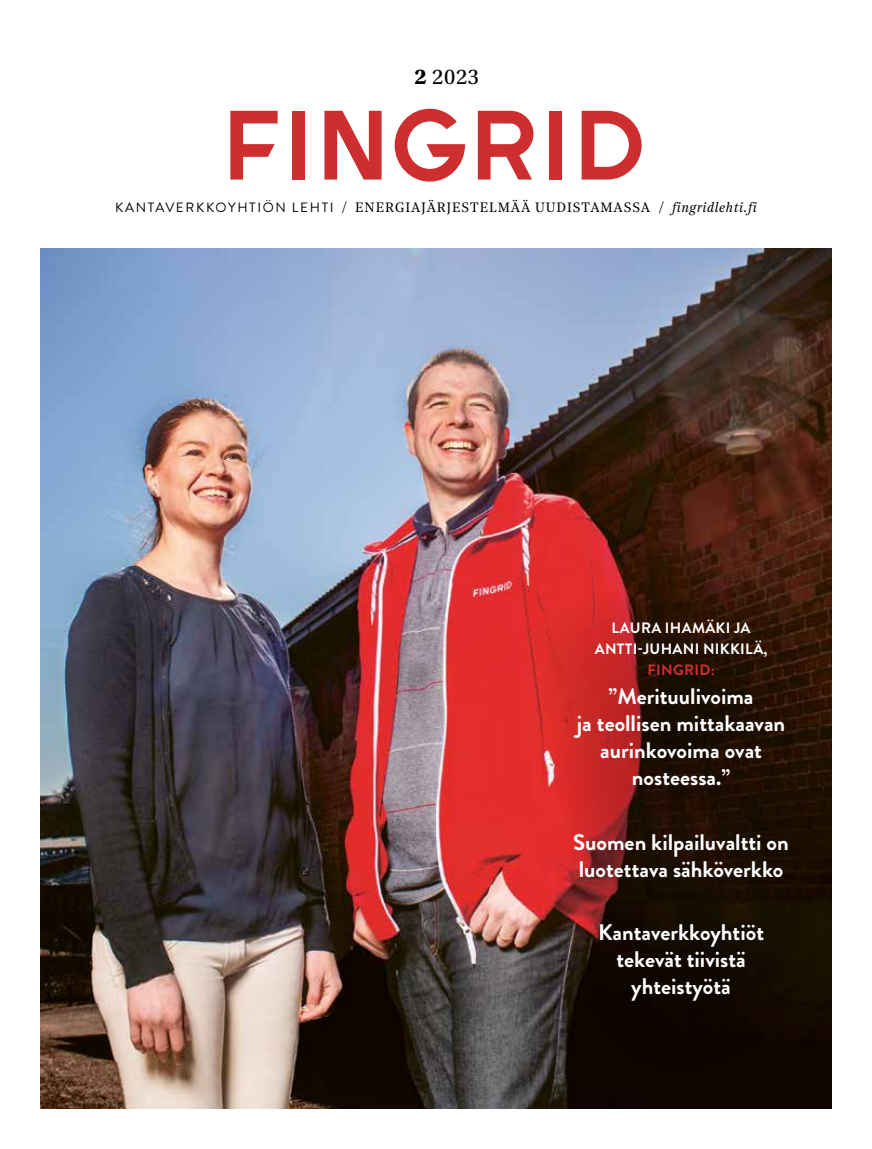
<style>
.page{position:relative;width:872px;height:1149px;background:#fff}
.page>*{position:absolute;margin:0;border:0;box-sizing:border-box;transform-origin:0 0}
.t1{font:700 22.5px/27px "Brandon Grotesque";color:#fff;text-align:center}
.t2{font:22.5px "Utopia Std";color:#000}
.t3{font:700 15px/21px "Brandon Grotesque";letter-spacing:.02em;color:#fff;text-align:center}
.t4{font:700 15px "Brandon Grotesque";letter-spacing:.02em;color:#cd2f30}
.t5{font:13.5px "Noe Text";letter-spacing:.07em;color:#000}
.s1{font-weight:700}
.s2{font-family:"Brandon Grotesque"}
.s3{font-style:italic}
</style>
<div class="page">
<img style="left:40px;top:249px;width:791px;height:859px">
<svg style="left:533px;top:578px;width:289px;height:491px;background:#46150d"></svg>
<div style="left:292px;top:111px;width:13px;height:68px;background:#cd2f30"></div>
<svg style="left:324px;top:111px;width:57px;height:68px"></svg>
<svg style="left:230px;top:111px;width:48px;height:68px"></svg>
<div style="left:549px;top:111px;width:13px;height:68px;background:#cd2f30"></div>
<svg style="left:581px;top:111px;width:60px;height:68px"></svg>
<svg style="left:478px;top:111px;width:55px;height:68px"></svg>
<svg style="left:395px;top:109px;width:70px;height:72px"></svg>
<p class="t2" style="left:414px;top:65px;width:66px"><span class="s1">2</span> 2023</p>
<p class="t5" style="left:115px;top:197px;width:643px"><span class="s2">KANTAVERKKOYHTIÖN LEHTI</span> / ENERGIAJÄRJESTELMÄÄ UUDISTAMASSA / <span class="s3">fingridlehti.fi</span></p>
<p class="t3" style="left:595px;top:617px;width:174px">LAURA IHAMÄKI JA<br>ANTTI-JUHANI NIKKILÄ,</p>
<p class="t4" style="left:647px;top:659px;width:69px">FINGRID:</p>
<p class="t1" style="left:577px;top:683px;width:210px">”Merituulivoima<br>ja teollisen mittakaavan aurinkovoima ovat nosteessa.”</p>
<p class="t1" style="left:573px;top:828px;width:217px;text-align:left">Suomen kilpailuvaltti on luotettava sähköverkko</p>
<p class="t1" style="left:598px;top:918px;width:167px">Kantaverkkoyhtiöt tekevät tiivistä yhteistyötä</p>
</div>
